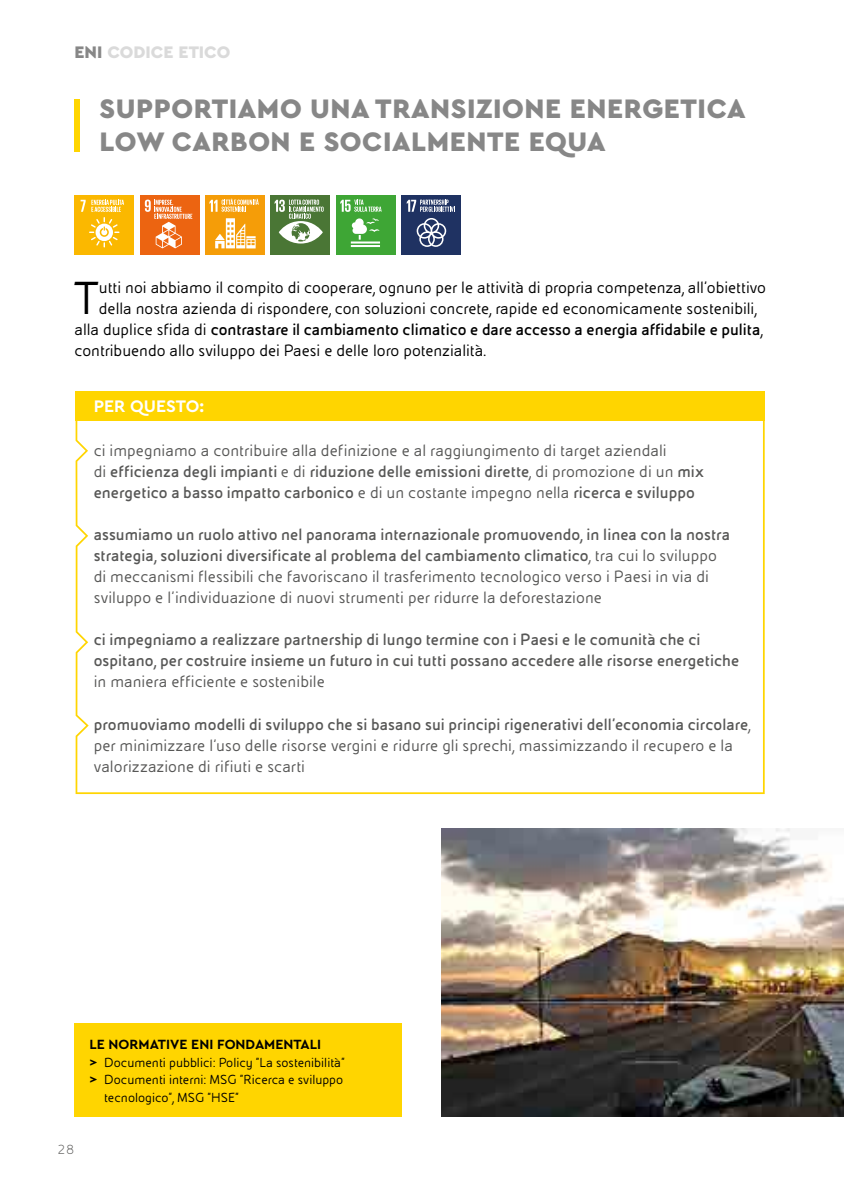
<style>
.page{position:relative;width:844px;height:1191px;background:#fff}
.page>*{position:absolute;margin:0;border:0;box-sizing:border-box;transform-origin:0 0}
.t1{font:49.18px "Eni Exp";color:#000}
.t2{font:900 28px/33.2px "Cera PRO";letter-spacing:.02em;color:#878787}
.t3{font:17.5px/21px "Eni Exp";letter-spacing:.005em;color:#575756}
.t4{font:17.5px "Eni Exp";color:#000}
.t5{font:700 17.5px/21px "Eni Exp";letter-spacing:.005em;color:#575756}
.t6{font:700 17.5px "Eni Exp";color:#000}
.t7{font:900 17.5px "Cera PRO";color:#dadada}
.t8{font:700 17.5px "Cera PRO";color:#fff}
.t9{font:14px "Eni Exp";color:#000}
.t10{font:700 14px "Cera PRO";color:#000}
.t11{font:300 14px "Eni Exp";color:#575756}
.s1{color:#878787}
.s2{font-weight:400}
.s3{font-weight:700}
.s4{font-family:"Cera PRO";font-weight:700}
</style>
<div class="page">
<div style="left:74px;top:99px;width:6px;height:53px;background:#ffd500"></div>
<svg style="left:76px;top:420px;width:688px;height:374px"></svg>
<div style="left:76px;top:391px;width:688px;height:29px;background:#ffd500"></div>
<div style="left:74px;top:195px;width:60px;height:59px;background:#fbb800"></div>
<svg style="left:81px;top:200px;width:43px;height:47px"></svg>
<div style="left:140px;top:195px;width:59px;height:59px;background:#ec6411"></div>
<svg style="left:145px;top:200px;width:47px;height:48px"></svg>
<div style="left:401px;top:195px;width:60px;height:59px;background:#1f3262"></div>
<svg style="left:416px;top:218px;width:30px;height:29px"></svg>
<svg style="left:406px;top:200px;width:48px;height:12px"></svg>
<div style="left:205px;top:195px;width:60px;height:59px;background:#f59d08"></div>
<svg style="left:215px;top:218px;width:40px;height:30px"></svg>
<svg style="left:209px;top:199px;width:50px;height:13px"></svg>
<div style="left:270px;top:195px;width:60px;height:59px;background:#4a7635"></div>
<svg style="left:274px;top:200px;width:49px;height:43px"></svg>
<div style="left:336px;top:195px;width:59px;height:59px;background:#3ea635"></div>
<hr style="left:351px;top:241px;width:29px;height:2px;background:#fff">
<hr style="left:351px;top:245px;width:29px;height:2px;background:#fff">
<svg style="left:352px;top:218px;width:27px;height:22px"></svg>
<svg style="left:340px;top:200px;width:41px;height:12px"></svg>
<img style="left:441px;top:828px;width:402px;height:288px">
<div style="left:74px;top:1023px;width:328px;height:93px;background:#ffd500"></div>
<p class="t7" style="left:74px;top:40px;width:157px"><span class="s1">ENI</span> CODICE ETICO</p>
<h2 class="t2" style="left:99px;top:91px;width:647px">SUPPORTIAMO UNA TRANSIZIONE ENERGETICA<br>LOW CARBON E SOCIALMENTE EQUA</h2>
<h1 class="t1" style="left:73px;top:273px;width:27px">T</h1>
<p class="t4" style="left:99px;top:278px;width:668px">utti noi abbiamo il compito di cooperare, ognuno per le attività di propria competenza, all’obiettivo</p>
<p class="t4" style="left:99px;top:299px;width:659px">della nostra azienda di rispondere, con soluzioni concrete, rapide ed economicamente sostenibili,</p>
<p class="t6" style="left:74px;top:320px;width:689px"><span class="s2">alla duplice sfida di</span> contrastare il cambiamento climatico e dare accesso a energia affidabile e pulita<span class="s2">,</span></p>
<p class="t4" style="left:74px;top:341px;width:413px">contribuendo allo sviluppo dei Paesi e delle loro potenzialità.</p>
<p class="t8" style="left:94px;top:394px;width:112px">PER QUESTO:</p>
<p class="t3" style="left:94px;top:441px;width:611px">ci impegniamo a contribuire alla definizione e al raggiungimento di target aziendali<br>di <span class="s3">efficienza degli impianti</span> e di <span class="s3">riduzione delle emissioni dirette</span>, di promozione di un <span class="s3">mix energetico a basso impatto carbonico</span> e di un costante impegno nella <span class="s3">ricerca e sviluppo</span></p>
<p class="t3" style="left:94px;top:525px;width:637px"><span class="s3">assumiamo un ruolo attivo nel panorama internazionale promuovendo, in linea con la nostra strategia, soluzioni diversificate al problema del cambiamento climatico</span>, tra cui lo sviluppo di meccanismi flessibili che favoriscano il trasferimento tecnologico verso i Paesi in via di sviluppo e l’individuazione di nuovi strumenti per ridurre la deforestazione</p>
<p class="t5" style="left:94px;top:629px;width:647px">ci impegniamo a realizzare partnership di lungo termine con i Paesi e le comunità che ci ospitano, per costruire insieme un futuro in cui tutti possano accedere alle risorse energetiche</p>
<p class="t3" style="left:94px;top:672px;width:233px">in maniera efficiente e sostenibile</p>
<p class="t3" style="left:94px;top:714px;width:658px"><span class="s3">promuoviamo modelli di sviluppo che si basano sui principi rigenerativi dell’economia circolare</span>, per minimizzare l’uso delle risorse vergini e ridurre gli sprechi, massimizzando il recupero e la valorizzazione di rifiuti e scarti</p>
<p class="t11" style="left:58px;top:1142px;width:18px">28</p>
<p class="t10" style="left:89px;top:1035px;width:233px">LE NORMATIVE ENI FONDAMENTALI</p>
<p class="t9" style="left:89px;top:1055px;width:257px"><span class="s4">&gt;</span> Documenti pubblici: Policy “La sostenibilità”</p>
<p class="t9" style="left:89px;top:1072px;width:255px"><span class="s4">&gt;</span> Documenti interni: MSG “Ricerca e sviluppo</p>
<p class="t9" style="left:104px;top:1090px;width:136px">tecnologico”, MSG “HSE”</p>
</div>
